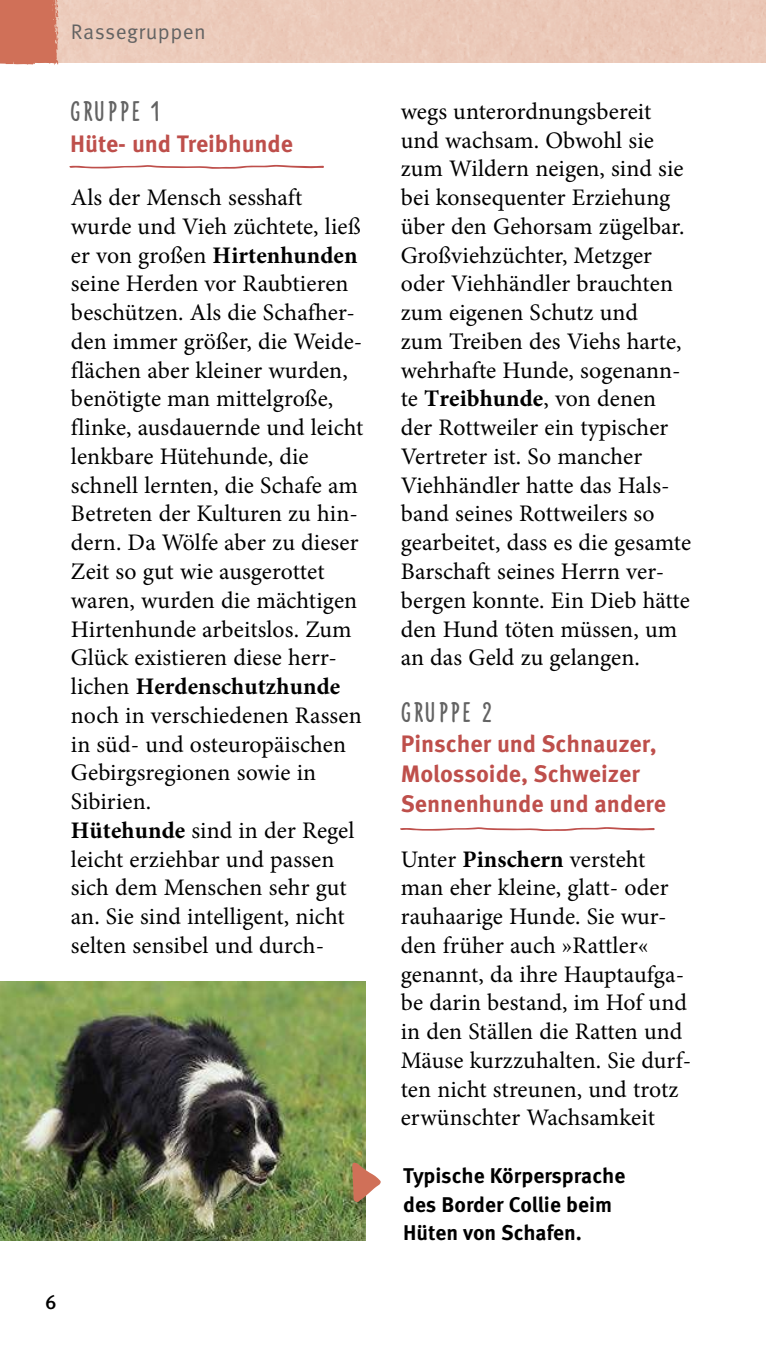
<style>
.page{position:relative;width:766px;height:1347px;background:#fff}
.page>*{position:absolute;margin:0;border:0;box-sizing:border-box;transform-origin:0 0}
.t1{font:82.5px "GU Linienetal";color:#d07058}
.t2{font:50.75px "GU Linienetal";color:#be4f4b}
.t3{font:900 25px "Frieda";letter-spacing:.1em;color:#636363}
.t4{font:23.75px/28.8px "Minion Pro";letter-spacing:.005em;color:#000}
.t5{font:700 23.75px/30px "Meta OT";color:#be4f4b}
.t6{font:700 21.25px/28.8px "Meta OT";color:#000}
.t7{font:21px "Meta OT Norm";letter-spacing:.02em;color:#636363}
.t8{font:500 20px "Meta OT";color:#000}
.s1{font-weight:700}
</style>
<div class="page">
<img style="left:0;top:981px;width:365px;height:259px">
<div style="left:59px;top:0;width:706px;height:63px;background:#ebcab9"></div>
<svg style="left:0;top:0;width:59px;height:65px;background:#d2765f"></svg>
<p class="t7" style="left:71px;top:24px;width:136px">Rassegruppen</p>
<p class="t3" style="left:70px;top:97px;width:91px">GRUPPE 1</p>
<p class="t5" style="left:70px;top:130px;width:224px">Hüte- und Treibhunde</p>
<h2 class="t2" style="left:70px;top:133px;width:255px">2</h2>
<p class="t4" style="left:71px;top:185px;width:294px">Als der Mensch sesshaft wurde und Vieh züchtete, ließ er von großen <span class="s1">Hirtenhunden </span>seine Herden vor Raubtieren beschützen. Als die Schafher&shy;den immer grö ßer, die Weide&shy;flächen aber kleiner wurden, be nö tig te man mittelgroße, flinke, ausdauernde und leicht lenkbare Hütehunde, die schnell lernten, die Schafe am<br>Betreten der Kulturen zu hin&shy;dern. Da Wölfe aber zu dieser<br>Zeit so gut wie ausgerottet waren, wurden die mächtigen<br>Hirtenhunde arbeitslos. Zum<br>Glück exis tieren diese herr&shy;lichen <span class="s1">Herdenschutzhunde </span>noch in verschiedenen Rassen in süd- und osteuropäischen<br>Gebirgsregionen sowie in<br>Sibirien.<br><span class="s1">Hütehunde</span> sind in der Re gel leicht erziehbar und passen sich dem Menschen sehr gut an. Sie sind intelligent, nicht selten sensibel und durch-</p>
<h1 class="t1" style="left:345px;top:1126px;width:41px">i</h1>
<p class="t4" style="left:400px;top:99px;width:292px">wegs unterordnungsbereit und wachsam. Obwohl sie zum Wildern neigen, sind sie bei konsequenter Erziehung über den Gehorsam zügelbar.<br>Großviehzüchter, Metzger oder Viehhändler brauchten zum eigenen Schutz und<br>zum Treiben des Viehs harte, wehrhafte Hunde, sogenann&shy;te <span class="s1">Treibhunde</span>, von denen der Rottweiler ein typischer<br>Vertreter ist. So mancher<br>Viehhändler hatte das Hals&shy;band seines Rottweilers so gearbeitet, dass es die gesamte<br>Barschaft seines Herrn ver&shy;bergen konnte. Ein Dieb hätte den Hund töten müssen, um an das Geld zu gelangen.</p>
<p class="t3" style="left:400px;top:697px;width:93px">GRUPPE 2</p>
<p class="t5" style="left:400px;top:730px;width:267px">Pinscher und Schnauzer,<br>Molossoide, Schweizer<br>Sennenhunde und andere</p>
<h2 class="t2" style="left:400px;top:795px;width:255px">2</h2>
<p class="t4" style="left:400px;top:846px;width:292px">Unter <span class="s1">Pinschern</span> versteht man eher kleine, glatt- oder rauhaarige Hunde. Sie wur&shy;den frü her auch »Rattler«<br>ge nannt, da ihre Hauptaufga&shy;be darin bestand, im Hof und in den Ställen die Ratten und<br>Mäuse kurzzuhalten. Sie durf&shy;ten nicht streunen, und trotz er wünschter Wachsamkeit</p>
<p class="t6" style="left:403px;top:1162px;width:223px">Typische Körpersprache des Border Collie beim<br>Hüten von Schafen.</p>
<p class="t8" style="left:45px;top:1290px;width:13px">6</p>
</div>
